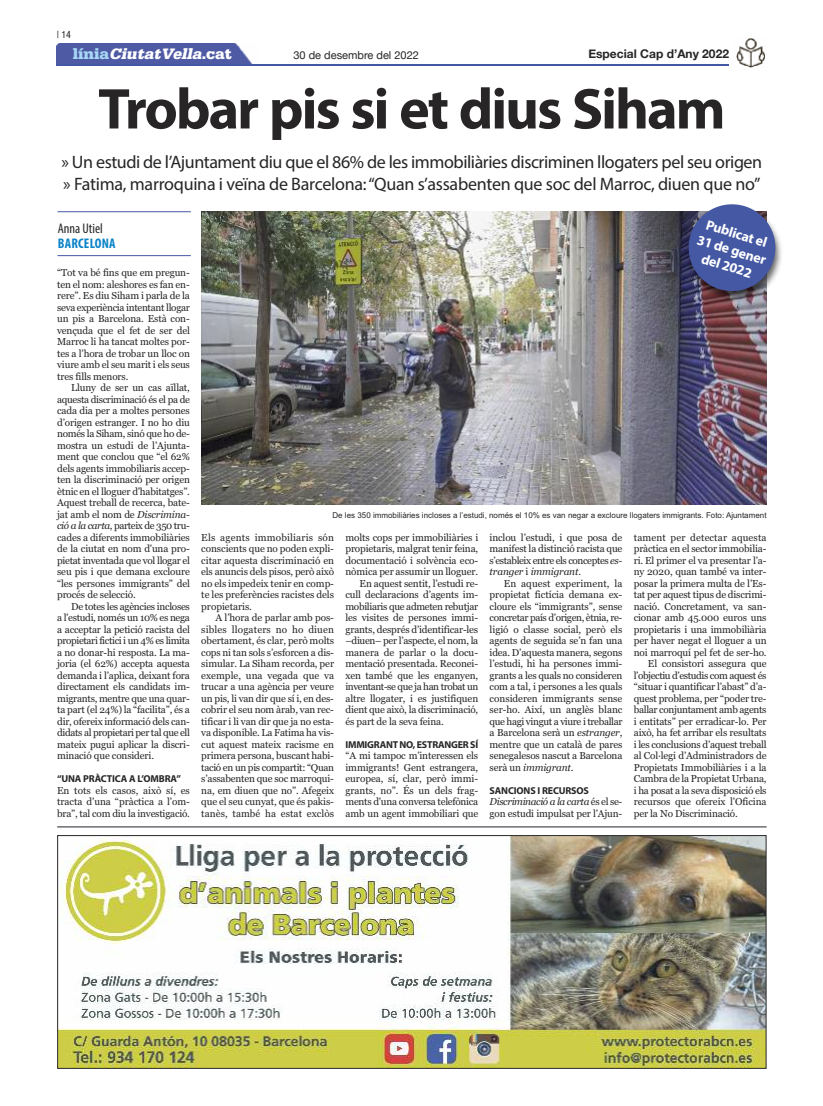
<style>
.page{position:relative;width:823px;height:1106px;background:#fff}
.page>*{position:absolute;margin:0;border:0;box-sizing:border-box;transform-origin:0 0}
.t1{font:700 58px "Myriad Pro";letter-spacing:-.035em;color:#272526}
.t2{font:18px/22px "Myriad Pro";letter-spacing:-.025em;color:#272526}
.t3{font:italic 900 16px "Serifa";color:#fff}
.t4{font:700 14px "Myriad Pro";color:#fff}
.t5{font:condensed 14px "Myriad Pro";color:#272526}
.t6{font:700 condensed 14px "Myriad Pro";letter-spacing:.015em;color:#0c84c8}
.t7{font:700 12px "Helvetica Neue";color:#272526}
.t8{font:11px "Helvetica Neue";color:#272526}
.t9{font:10px/11.5px "Georgia";letter-spacing:-.015em;color:#272526;text-align:justify}
.t10{font:700 10px "Myriad Pro";letter-spacing:-.015em;color:#272526}
.t11{font:10px "Georgia";letter-spacing:-.04em;color:#272526}
.t12{font:10px "Georgia";letter-spacing:-.045em;color:#272526}
.t13{font:10px "Georgia";letter-spacing:-.035em;color:#272526}
.t14{font:10px "Georgia";letter-spacing:.01em;color:#272526}
.t15{font:condensed 10px "Helvetica Neue";color:#272526}
.t16{font:8px "Arial";color:#272526}
.s1{font-style:normal;color:#a6d8f6}
.s2{font-style:normal}
.s3{font-style:italic}
</style>
<div class="page">
<div style="left:57px;top:44px;width:196px;height:20px;background:#4f5aa4"></div>
<hr style="left:57px;top:64px;width:708px;height:1px;background:#4558a4">
<hr style="left:57px;top:826px;width:709px;height:1px;background:#23252b">
<img style="left:59px;top:837px;width:705px;height:229px">
<div style="left:57px;top:835px;width:709px;height:233px;border:1px solid #272526"></div>
<div style="left:729px;top:38px;width:36px;height:39px;background:#fff"></div>
<img style="left:736px;top:38px;width:29px;height:30px">
<hr style="left:57px;top:211px;width:134px;height:1px;background:#4558a4">
<img style="left:201px;top:211px;width:565px;height:293px">
<hr style="left:57px;top:255px;width:134px;height:1px;background:#4558a4">
<img style="left:670px;top:211px;width:112px;height:106px">
<svg style="left:683px;top:204px;width:97px;height:92px"></svg>
<p class="t15" style="left:57px;top:31px;width:16px">| 14</p>
<h3 class="t3" style="left:73px;top:48px;width:161px"><span class="s1">l í n i a</span> CiutatVella<span class="s2">. c a t</span></h3>
<p class="t8" style="left:293px;top:48px;width:127px">30 de desembre del 2022</p>
<p class="t7" style="left:588px;top:47px;width:142px">Especial Cap d’Any 2022</p>
<h1 class="t1" style="left:98px;top:87px;width:628px">Trobar pis si et dius Siham</h1>
<h2 class="t2" style="left:61px;top:152px;width:701px">» Un estudi de l’Ajuntament diu que el 86% de les immobiliàries discriminen llogaters pel seu origen » Fatima, marroquina i veïna de Barcelona:“Quan s’assabenten que soc del Marroc, diuen que no”</h2>
<h3 class="t5" style="left:58px;top:223px;width:46px">Anna Utiel</h3>
<h3 class="t6" style="left:58px;top:238px;width:59px">BARCELONA</h3>
<p class="t9" style="left:57px;top:267px;width:134px">“Tot va bé fins que em pregun&shy;ten el nom: aleshores es fan en&shy;rere”. Es diu Siham i parla de la seva experiència intentant llogar un pis a Barcelona. Està con&shy;vençuda que el fet de ser del Marroc li ha tancat moltes por&shy;tes a l’hora de trobar un lloc on viure amb el seu marit i els seus tres fills menors.</p>
<p class="t9" style="left:57px;top:382px;width:134px;text-indent:14px">Lluny de ser un cas aïllat, aquesta discriminació és el pa de cada dia per a moltes persones d’origen estranger. I no ho diu només la Siham, sinó que ho de&shy;mostra un estudi de l’Ajunta&shy;ment que conclou que “el 62% dels agents immobiliaris accep&shy;ten la discriminació per origen ètnic en el lloguer d’habitatges”.<br>Aquest treball de recerca, bate&shy;jat amb el nom de <span class="s3">Discrimina&shy;ció a la carta</span>, parteix de 350 tru&shy;cades a diferents immobiliàries de la ciutat en nom d’una pro&shy;pietat inventada que vol llogar el seu pis i que demana excloure “les persones immigrants” del procés de selecció.</p>
<p class="t9" style="left:57px;top:600px;width:134px;text-indent:14px">De totes les agències incloses a l’estudi, només un 10% es nega a acceptar la petició racista del propietari fictici i un 4% es limita a no donar-hi resposta. La ma&shy;joria (el 62%) accepta aquesta demanda i l’aplica, deixant fora directament els candidats im&shy;migrants, mentre que una quar&shy;ta part (el 24%) la “facilita”, és a dir, ofereix informació dels can&shy;didats al propietari per tal que ell mateix pugui aplicar la discri&shy;minació que consideri.</p>
<p class="t10" style="left:57px;top:775px;width:125px">“UNA PRÀCTICA A L’OMBRA”</p>
<p class="t9" style="left:57px;top:784px;width:134px">En tots els casos, això sí, es tracta d’una “pràctica a l’om&shy;bra”, tal com diu la investigació.</p>
<h3 class="t4" style="left:707px;top:219px;width:64px;rotate:17deg">Publicat el</h3>
<h3 class="t4" style="left:703px;top:253px;width:54px;rotate:17deg">del 2022</h3>
<h3 class="t4" style="left:698px;top:234px;width:73px;rotate:17deg">31 de gener</h3>
<p class="t16" style="left:332px;top:510px;width:435px">De les 350 immobiliàries incloses a l’estudi, només el 10% es van negar a excloure llogaters immigrants. Foto: Ajuntament</p>
<p class="t9" style="left:201px;top:531px;width:134px">Els agents immobiliaris són conscients que no poden expli&shy;citar aquesta discriminació en els anuncis dels pisos, però això no els impedeix tenir en comp&shy;te les preferències racistes dels propietaris.</p>
<p class="t9" style="left:201px;top:612px;width:134px;text-indent:14px">A l’hora de parlar amb pos&shy;sibles llogaters no ho diuen obertament, és clar, però molts cops ni tan sols s’esforcen a dis&shy;simular. La Siham recorda, per exemple, una vegada que va trucar a una agència per veure un pis, li van dir que sí i, en des&shy;cobrir el seu nom àrab, van rec&shy;tificar i li van dir que ja no esta&shy;va disponible. La Fatima ha vis&shy;cut aquest mateix racisme en primera persona, buscant habi&shy;tació en un pis compartit: “Quan s’assabenten que soc marroqui&shy;na, em diuen que no”. Afegeix que el seu cunyat, que és pakis&shy;tanès, també ha estat exclòs</p>
<p class="t9" style="left:345px;top:531px;width:134px">molts cops per immobiliàries i</p>
<p class="t9" style="left:345px;top:543px;width:134px">propietaris, malgrat tenir feina,</p>
<p class="t9" style="left:345px;top:554px;width:134px">documentació i solvència eco-</p>
<p class="t9" style="left:345px;top:566px;width:134px">nòmica per assumir un lloguer.</p>
<p class="t9" style="left:359px;top:577px;width:120px">En aquest sentit, l’estudi re-</p>
<p class="t9" style="left:345px;top:589px;width:134px">cull declaracions d’agents im-</p>
<p class="t9" style="left:345px;top:600px;width:134px">mobiliaris que admeten rebutjar</p>
<p class="t9" style="left:345px;top:612px;width:134px">les visites de persones immi-</p>
<p class="t9" style="left:345px;top:623px;width:134px">grants, després d’identificar-les</p>
<p class="t9" style="left:345px;top:635px;width:134px">–diuen– per l’aspecte, el nom, la</p>
<p class="t9" style="left:345px;top:646px;width:134px">manera de parlar o la docu-</p>
<p class="t9" style="left:345px;top:658px;width:134px">mentació presentada. Reconei-</p>
<p class="t9" style="left:345px;top:669px;width:134px">xen també que les enganyen,</p>
<p class="t12" style="left:345px;top:681px;width:134px">inventant-se que ja han trobat un</p>
<p class="t9" style="left:345px;top:692px;width:134px">altre llogater, i es justifiquen</p>
<p class="t9" style="left:345px;top:704px;width:134px">dient que això, la discriminació,</p>
<p class="t9" style="left:345px;top:715px;width:100px">és part de la seva feina.</p>
<p class="t10" style="left:345px;top:740px;width:134px">IMMIGRANT NO, ESTRANGER SÍ</p>
<p class="t9" style="left:345px;top:750px;width:134px">“A mi tampoc m’interessen els immigrants! Gent estrangera, europea, sí, clar, però immi&shy;grants, no”. És un dels frag&shy;ments d’una conversa telefònica amb un agent immobiliari que</p>
<p class="t9" style="left:489px;top:531px;width:134px">inclou l’estudi, i que posa de manifest la distinció racista que s’estableix entre els conceptes <span class="s3">es&shy;tranger</span> i <span class="s3">immigrant</span>.</p>
<p class="t9" style="left:489px;top:577px;width:134px;text-indent:14px">En aquest experiment, la propietat fictícia demana ex&shy;cloure els “immigrants”, sense concretar país d’origen, ètnia, re&shy;ligió o classe social, però els agents de seguida se’n fan una idea. D’aquesta manera, segons l’estudi, hi ha persones immi&shy;grants a les quals no consideren com a tal, i persones a les quals consideren immigrants sense ser-ho. Així, un anglès blanc que hagi vingut a viure i treballar a Barcelona serà un <span class="s3">estranger</span>, mentre que un català de pares senegalesos nascut a Barcelona serà un <span class="s3">immigrant</span>.</p>
<p class="t10" style="left:489px;top:786px;width:101px">SANCIONS I RECURSOS</p>
<p class="t9" style="left:489px;top:796px;width:134px"><span class="s3">Discriminació a la carta</span> és el se&shy;gon estudi impulsat per l’Ajun-</p>
<p class="t14" style="left:633px;top:531px;width:134px">tament per detectar aquesta</p>
<p class="t9" style="left:633px;top:543px;width:134px">pràctica en el sector immobilia-</p>
<p class="t9" style="left:633px;top:554px;width:134px">ri. El primer el va presentar l’a-</p>
<p class="t9" style="left:633px;top:566px;width:134px">ny 2020, quan també va inter-</p>
<p class="t9" style="left:633px;top:577px;width:134px">posar la primera multa de l’Es-</p>
<p class="t9" style="left:633px;top:589px;width:134px">tat per aquest tipus de discrimi-</p>
<p class="t9" style="left:633px;top:600px;width:134px">nació. Concretament, va san-</p>
<p class="t9" style="left:633px;top:612px;width:134px">cionar amb 45.000 euros uns</p>
<p class="t9" style="left:633px;top:623px;width:134px">propietaris i una immobiliària</p>
<p class="t9" style="left:633px;top:635px;width:134px">per haver negat el lloguer a un</p>
<p class="t9" style="left:633px;top:646px;width:134px">noi marroquí pel fet de ser-ho.</p>
<p class="t9" style="left:647px;top:658px;width:120px">El consistori assegura que</p>
<p class="t11" style="left:633px;top:669px;width:134px">l’objectiu d’estudis com aquest és</p>
<p class="t9" style="left:633px;top:681px;width:134px">“situar i quantificar l’abast” d’a-</p>
<p class="t9" style="left:633px;top:692px;width:134px">quest problema, per “poder tre-</p>
<p class="t13" style="left:633px;top:704px;width:134px">ballar conjuntament amb agents</p>
<p class="t9" style="left:633px;top:715px;width:134px">i entitats” per erradicar-lo. Per</p>
<p class="t9" style="left:633px;top:727px;width:134px">això, ha fet arribar els resultats</p>
<p class="t9" style="left:633px;top:738px;width:134px">i les conclusions d’aquest treball</p>
<p class="t9" style="left:633px;top:750px;width:134px">al Col·legi d’Administradors de</p>
<p class="t9" style="left:633px;top:761px;width:134px">Propietats Immobiliàries i a la</p>
<p class="t9" style="left:633px;top:773px;width:134px">Cambra de la Propietat Urbana,</p>
<p class="t9" style="left:633px;top:784px;width:134px">i ha posat a la seva disposició els</p>
<p class="t9" style="left:633px;top:796px;width:134px">recursos que ofereix l’Oficina</p>
<p class="t9" style="left:633px;top:807px;width:105px">per la No Discriminació.</p>
</div>
